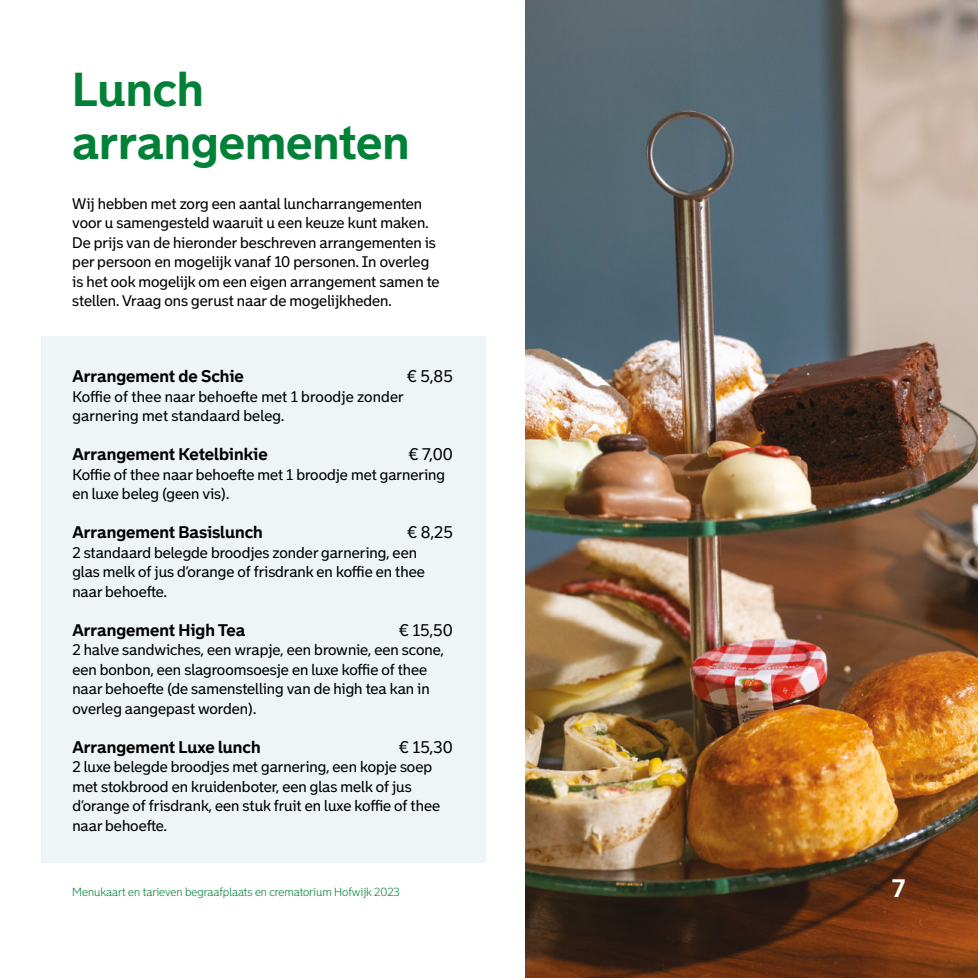
<style>
.page{position:relative;width:978px;height:978px;background:#fff}
.page>*{position:absolute;margin:0;border:0;box-sizing:border-box;transform-origin:0 0}
.H2_Rotterdam_Kop{font:700 46.5px/52.5px "Bolder";color:#008137}
.t1{font:700 24.6px "Bolder";color:#fff}
.H3_Rotterdam_Kader_k{font:700 16.5px "Bolder";color:#000}
.H3_Rotterdam_Kader_k-2{font:16.5px "Bolder";color:#000}
.P_Rotterdam_Kader_pl{font:15px/19.5px "Bolder";color:#000}
.P_Rotterdam_Platte_t{font:15px/19.5px "Bolder";color:#000}
.t2{font:300 11.55px "Bolder";color:#008137}
</style>
<div class="page">
<div style="left:42px;top:337px;width:444px;height:526px;background:#eff5f6"></div>
<img style="left:525px;top:0;width:453px;height:978px">
<h2 class="H2_Rotterdam_Kop" style="left:72px;top:63px;width:339px">Lunch arrangementen</h2>
<p class="P_Rotterdam_Platte_t" style="left:72px;top:194px;width:369px">Wij hebben met zorg een aantal luncharrangementen voor u samengesteld waaruit u een keuze kunt maken.<br>De prijs van de hieronder beschreven arrangementen is per persoon en mogelijk vanaf 10 personen. In overleg is het ook mogelijk om een eigen arrangement samen te stellen. Vraag ons gerust naar de mogelijkheden.</p>
<h3 class="H3_Rotterdam_Kader_k" style="left:72px;top:366px;width:173px">Arrangement de Schie</h3>
<h3 class="H3_Rotterdam_Kader_k-2" style="left:407px;top:366px;width:48px">€ 5,85</h3>
<p class="P_Rotterdam_Kader_pl" style="left:72px;top:386px;width:333px">Koffie of thee naar behoefte met 1 broodje zonder garnering met standaard beleg.</p>
<h3 class="H3_Rotterdam_Kader_k" style="left:72px;top:444px;width:197px">Arrangement Ketelbinkie</h3>
<h3 class="H3_Rotterdam_Kader_k-2" style="left:408px;top:444px;width:46px">€ 7,00</h3>
<p class="P_Rotterdam_Kader_pl" style="left:72px;top:464px;width:374px">Koffie of thee naar behoefte met 1 broodje met garnering en luxe beleg (geen vis).</p>
<h3 class="H3_Rotterdam_Kader_k" style="left:72px;top:522px;width:192px">Arrangement Basislunch</h3>
<h3 class="H3_Rotterdam_Kader_k-2" style="left:407px;top:522px;width:47px">€ 8,25</h3>
<p class="P_Rotterdam_Kader_pl" style="left:72px;top:543px;width:354px">2 standaard belegde broodjes zonder garnering, een glas melk of jus d’orange of frisdrank en koffie en thee naar behoefte.</p>
<h3 class="H3_Rotterdam_Kader_k" style="left:72px;top:620px;width:175px">Arrangement High Tea</h3>
<h3 class="H3_Rotterdam_Kader_k-2" style="left:398px;top:620px;width:56px">€ 15,50</h3>
<p class="P_Rotterdam_Kader_pl" style="left:72px;top:640px;width:373px">2 halve sandwiches, een wrapje, een brownie, een scone, een bonbon, een slagroomsoesje en luxe koffie of thee naar behoefte (de samenstelling van de high tea kan in overleg aangepast worden).</p>
<h3 class="H3_Rotterdam_Kader_k" style="left:72px;top:737px;width:190px">Arrangement Luxe lunch</h3>
<h3 class="H3_Rotterdam_Kader_k-2" style="left:398px;top:737px;width:56px">€ 15,30</h3>
<p class="P_Rotterdam_Kader_pl" style="left:72px;top:757px;width:369px">2 luxe belegde broodjes met garnering, een kopje soep met stokbrood en kruidenboter, een glas melk of jus d’orange of frisdrank, een stuk fruit en luxe koffie of thee naar behoefte.</p>
<p class="t2" style="left:72px;top:885px;width:329px">Menukaart en tarieven begraafplaats en crematorium Hofwijk 2023</p>
<h2 class="t1" style="left:892px;top:873px;width:15px">7</h2>
</div>
